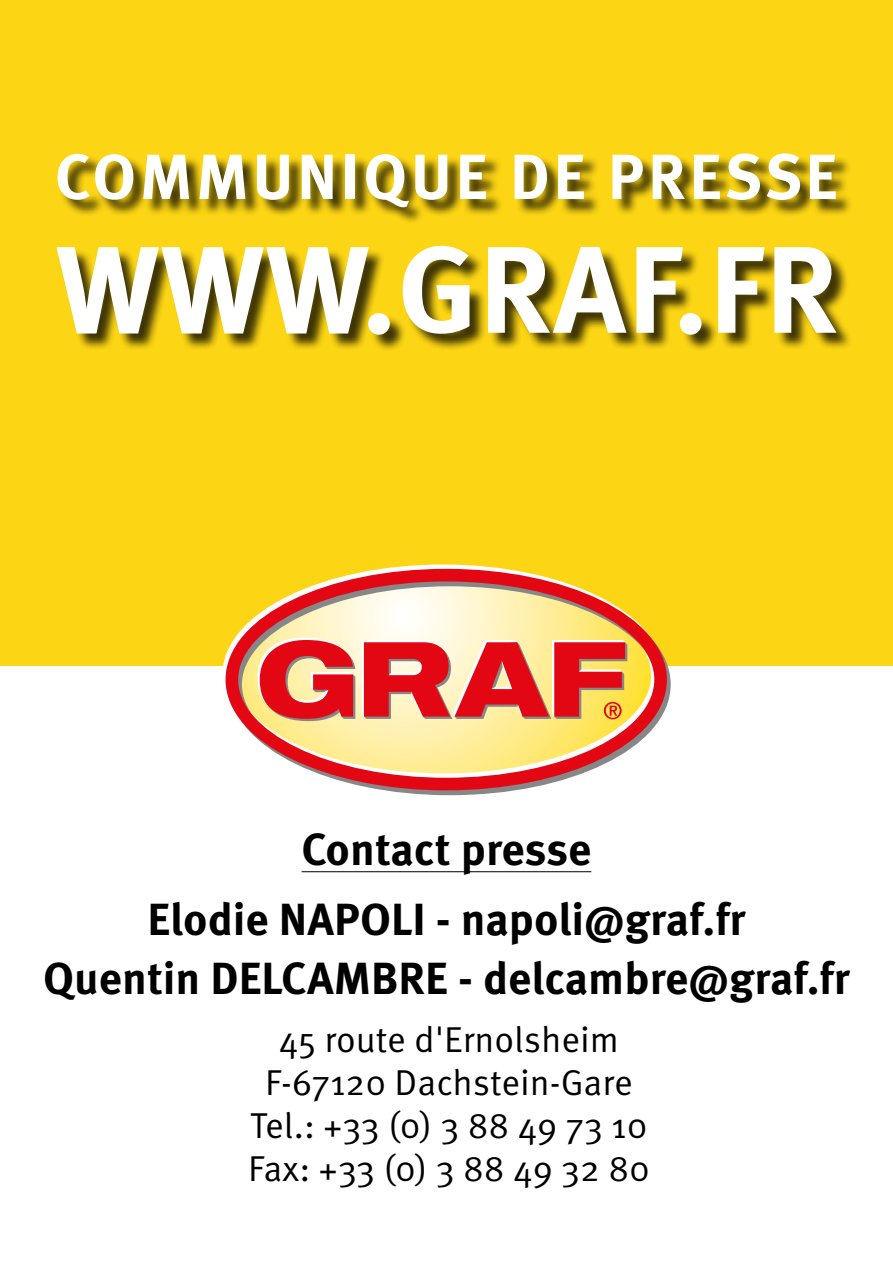
<style>
.page{position:relative;width:893px;height:1263px;background:#fff}
.page>*{position:absolute;margin:0;border:0;box-sizing:border-box;transform-origin:0 0}
.t1{font:700 123.15px "Meta Pro";letter-spacing:.01em;color:#fff}
.t2{font:700 63.75px "Meta Pro";letter-spacing:.055em;color:#fff}
.t3{font:700 45px/58.3px "Meta Pro";color:#000;text-align:center}
.t4{font:36px/43.2px "Meta Pro";color:#000;text-align:center}
</style>
<div class="page">
<div style="left:0;top:0;width:893px;height:665px;background:#fcd514"></div>
<svg style="left:233px;top:578px;width:428px;height:206px"></svg>
<div style="left:229px;top:574px;width:442px;height:221px;border:13px solid #878787;border-radius:50%"></div>
<div style="left:222px;top:564px;width:442px;height:222px;border:13px solid #fff;border-radius:50%"></div>
<div style="left:226px;top:569px;width:441px;height:221px;border:13px solid #e30613;border-radius:50%"></div>
<svg style="left:257px;top:638px;width:98px;height:83px;background:#e66256"></svg>
<svg style="left:362px;top:640px;width:265px;height:79px;background:#e86656"></svg>
<hr style="left:302px;top:871px;width:289px;height:1px;background:#000">
<div style="left:58px;top:247px;width:795px;height:105px;background:#000;opacity:.75"></div>
<div style="left:59px;top:155px;width:794px;height:70px;background:#000;opacity:.75"></div>
<h2 class="t2" style="left:55px;top:137px;width:784px">COMMUNIQUE DE PRESSE</h2>
<h1 class="t1" style="left:56px;top:212px;width:784px">WWW.GRAF.FR</h1>
<p class="t3" style="left:302px;top:821px;width:291px">Contact presse</p>
<p class="t3" style="left:43px;top:891px;width:808px">Elodie NAPOLI - napoli@graf.fr<br>Quentin DELCAMBRE - delcambre@graf.fr</p>
<p class="t4" style="left:248px;top:1018px;width:403px">45 route d'Ernolsheim<br>F-67120 Dachstein-Gare<br>Tel.: +33 (0) 3 88 49 73 10<br>Fax: +33 (0) 3 88 49 32 80</p>
</div>
